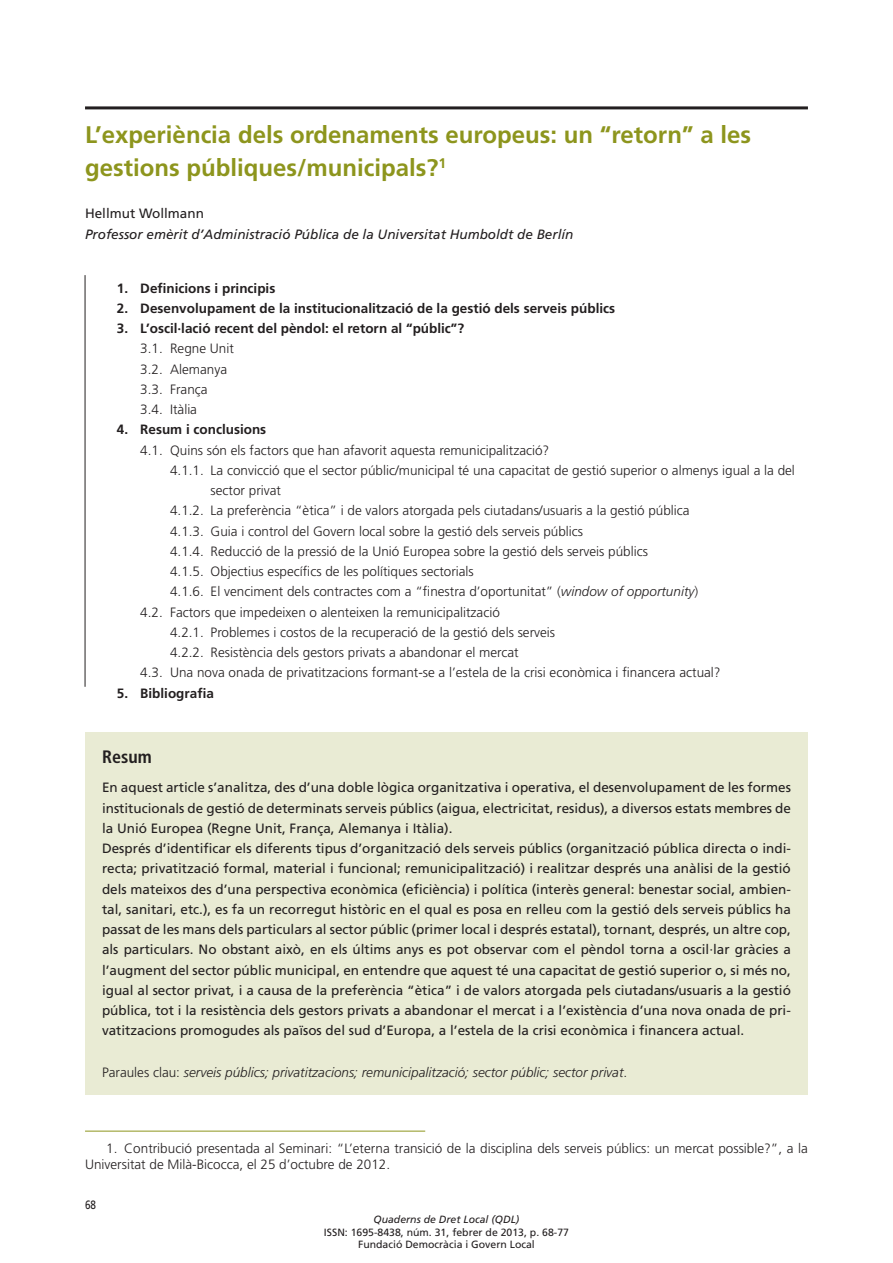
<style>
.page{position:relative;width:893px;height:1263px;background:#fff}
.page>*{position:absolute;margin:0;border:0;box-sizing:border-box;transform-origin:0 0}
.t1{font:700 24px/33px "Frutiger";color:#8d951d}
.t2{font:700 condensed 18px "Frutiger";color:#231f20}
.t3{font:13.5px/20.2px "Frutiger";color:#231f20}
.t4{font:300 13.5px/16.2px "Frutiger";color:#231f20}
.t5{font:700 13.5px/20.2px "Frutiger";color:#231f20}
.t6{font:italic 300 13.5px "Frutiger";color:#231f20}
.t7{font:italic 13.5px/20.5px "Frutiger";color:#231f20}
.t8{font:12.15px "Frutiger";color:#231f20;scale:.82 1}
.t9{font:10.5px/12.6px "Frutiger";color:#231f20;text-align:center}
.s1{font-style:normal}
.s2{font-weight:300}
.s3{font-style:italic}
</style>
<div class="page">
<hr style="left:85px;top:106px;width:723px;height:3px;background:#231f20">
<hr style="left:85px;top:275px;width:1px;height:412px;background:#231f20">
<hr style="left:85px;top:1131px;width:340px;height:1px;background:#8d951d">
<div style="left:85px;top:732px;width:723px;height:363px;background:#e9ebd4"></div>
<p class="t1" style="left:85px;top:119px;width:667px">L’experiència dels ordenaments europeus: un “retorn” a les gestions públiques/municipals?<sup>1</sup></p>
<p class="t7" style="left:85px;top:203px;width:490px"><span class="s1">Hellmut Wollmann<br></span>Professor emèrit d’Administració Pública de la Universitat Humboldt de Berlín</p>
<p class="t5" style="left:117px;top:278px;width:160px">1. Definicions i principis</p>
<p class="t5" style="left:117px;top:298px;width:500px">2. Desenvolupament de la institucionalització de la gestió dels serveis públics</p>
<p class="t5" style="left:140px;top:318px;width:325px;text-indent:-23px">3. L’oscil·lació recent del pèndol: el retorn al “públic”?<br><span class="s2">3.1. Regne Unit<br>3.2. Alemanya<br>3.3. França<br>3.4. Itàlia</span></p>
<p class="t5" style="left:117px;top:420px;width:151px">4. Resum i conclusions</p>
<p class="t4" style="left:140px;top:442px;width:411px">4.1. Quins són els factors que han afavorit aquesta remunicipalització?</p>
<p class="t4" style="left:170px;top:462px;width:626px">4.1.1. La convicció que el sector públic/municipal té una capacitat de gestió superior o almenys igual a la del</p>
<p class="t4" style="left:211px;top:483px;width:72px">sector privat</p>
<p class="t4" style="left:170px;top:503px;width:521px">4.1.2. La preferència “ètica” i de valors atorgada pels ciutadans/usuaris a la gestió pública</p>
<p class="t4" style="left:170px;top:523px;width:415px">4.1.3. Guia i control del Govern local sobre la gestió dels serveis públics</p>
<p class="t4" style="left:170px;top:543px;width:479px">4.1.4. Reducció de la pressió de la Unió Europea sobre la gestió dels serveis públics</p>
<p class="t4" style="left:170px;top:564px;width:305px">4.1.5. Objectius específics de les polítiques sectorials</p>
<p class="t4" style="left:170px;top:584px;width:530px">4.1.6. El venciment dels contractes com a “finestra d’oportunitat” (<span class="s3">window of opportunity</span>)</p>
<p class="t4" style="left:140px;top:604px;width:361px">4.2. Factors que impedeixen o alenteixen la remunicipalització</p>
<p class="t4" style="left:170px;top:624px;width:387px">4.2.1. Problemes i costos de la recuperació de la gestió dels serveis</p>
<p class="t4" style="left:170px;top:645px;width:350px">4.2.2. Resistència dels gestors privats a abandonar el mercat</p>
<p class="t4" style="left:140px;top:665px;width:582px">4.3. Una nova onada de privatitzacions formant-se a l’estela de la crisi econòmica i financera actual?</p>
<p class="t5" style="left:117px;top:683px;width:98px">5. Bibliografia</p>
<p class="t2" style="left:102px;top:746px;width:51px">Resum</p>
<p class="t3" style="left:102px;top:777px;width:690px">En aquest article s’analitza, des d’una doble lògica organitzativa i operativa, el desenvolupament de les formes institucionals de gestió de determinats serveis públics (aigua, electricitat, residus), a diversos estats membres de la Unió Europea (Regne Unit, França, Alemanya i Itàlia).<br>Després d’identificar els diferents tipus d’organització dels serveis públics (organització pública directa o indi&shy;recta; privatització formal, material i funcional; remunicipalització) i realitzar després una anàlisi de la gestió dels mateixos des d’una perspectiva econòmica (eficiència) i política (interès general: benestar social, ambien&shy;tal, sanitari, etc.), es fa un recorregut històric en el qual es posa en relleu com la gestió dels serveis públics ha passat de les mans dels particulars al sector públic (primer local i després estatal), tornant, després, un altre cop, als particulars. No obstant això, en els últims anys es pot observar com el pèndol torna a oscil·lar gràcies a l’augment del sector públic municipal, en entendre que aquest té una capacitat de gestió superior o, si més no, igual al sector privat, i a causa de la preferència “ètica” i de valors atorgada pels ciutadans/usuaris a la gestió pública, tot i la resistència dels gestors privats a abandonar el mercat i a l’existència d’una nova onada de pri&shy;vatitzacions promogudes als països del sud d’Europa, a l’estela de la crisi econòmica i financera actual.</p>
<p class="t6" style="left:102px;top:1064px;width:527px"><span class="s1">Paraules clau:</span> serveis públics; privatitzacions; remunicipalització; sector públic; sector privat<span class="s1">.</span></p>
<p class="t4" style="left:85px;top:1140px;width:724px;text-indent:21px">1. Contribució presentada al Seminari: “L’eterna transició de la disciplina dels serveis públics: un mercat possible?”, a la<br>Universitat de Milà-Bicocca, el 25 d’octubre de 2012.</p>
<p class="t8" style="left:85px;top:1198px;width:15px">68</p>
<p class="t9" style="left:324px;top:1213px;width:247px"><span class="s3">Quaderns de Dret Local (QDL)<br></span>ISSN: 1695-8438, núm. 31, febrer de 2013, p. 68-77<br>Fundació Democràcia i Govern Local</p>
</div>
